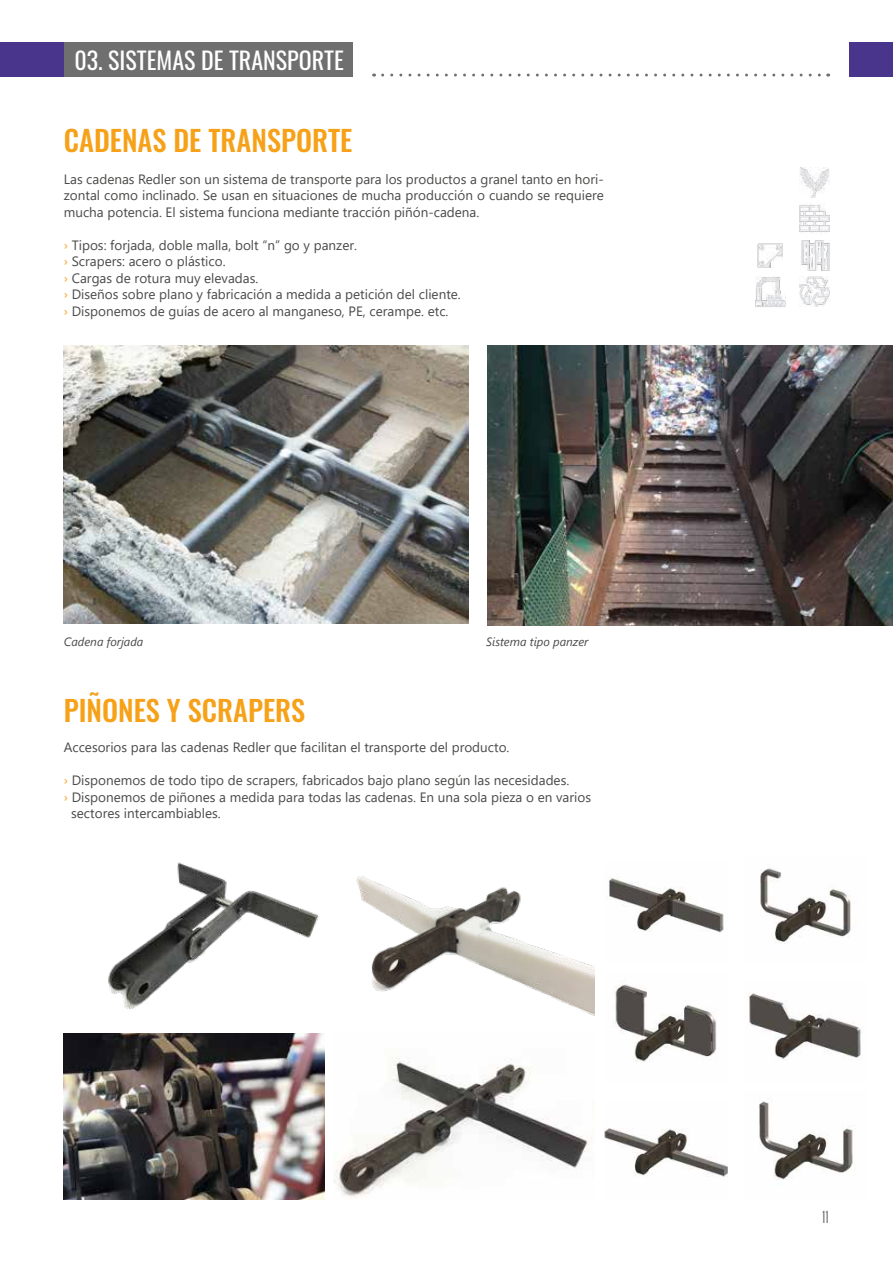
<style>
.page{position:relative;width:893px;height:1263px;background:#fff}
.page>*{position:absolute;margin:0;border:0;box-sizing:border-box;transform-origin:0 0}
.t1{font:500 28.5px "Oswald";color:#f6a118}
.t2{font:24px "Oswald";color:#fff}
.t3{font:15px "Steelfish Rg";color:#706f6f}
.t4{font:13.5px/16.5px "Segoe UI";color:#4a4a49;text-align:justify}
.t5{font:italic 12px "Segoe UI";color:#4a4a49}
.s1{color:#f6a118}
</style>
<div class="page">
<div style="left:64px;top:43px;width:289px;height:34px;background:#706f6f"></div>
<svg style="left:383px;top:74px;width:446px;height:3px"></svg>
<div style="left:0;top:43px;width:64px;height:34px;background:#49368c"></div>
<img style="left:64px;top:346px;width:405px;height:278px">
<img style="left:487px;top:346px;width:406px;height:280px">
<img style="left:799px;top:204px;width:30px;height:29px">
<img style="left:799px;top:277px;width:30px;height:30px">
<img style="left:799px;top:167px;width:30px;height:30px">
<img style="left:800px;top:240px;width:30px;height:30px">
<img style="left:755px;top:277px;width:31px;height:30px">
<img style="left:758px;top:243px;width:25px;height:25px">
<div style="left:850px;top:43px;width:43px;height:34px;background:#49368c"></div>
<img style="left:108px;top:862px;width:211px;height:147px">
<img style="left:64px;top:1033px;width:261px;height:166px">
<img style="left:356px;top:876px;width:239px;height:140px">
<img style="left:334px;top:1057px;width:258px;height:140px">
<img style="left:609px;top:878px;width:115px;height:55px">
<img style="left:613px;top:984px;width:104px;height:78px">
<img style="left:604px;top:1128px;width:124px;height:49px">
<img style="left:760px;top:868px;width:91px;height:76px">
<img style="left:748px;top:993px;width:113px;height:67px">
<img style="left:759px;top:1101px;width:96px;height:79px">
<h2 class="t2" style="left:74px;top:45px;width:271px">03. SISTEMAS DE TRANSPORTE</h2>
<h1 class="t1" style="left:64px;top:122px;width:290px">CADENAS DE TRANSPORTE</h1>
<p class="t4" style="left:64px;top:172px;width:542px">Las cadenas Redler son un sistema de transporte para los productos a granel tanto en hori&shy;zontal como inclinado. Se usan en situaciones de mucha producción o cuando se requiere mucha potencia. El sistema funciona mediante tracción piñón-cadena.</p>
<p class="t4" style="left:64px;top:238px;width:399px;text-align:left"><span class="s1">›</span> Tipos: forjada, doble malla, bolt “n” go y panzer.<br><span class="s1">›</span> Scrapers: acero o plástico.<br><span class="s1">›</span> Cargas de rotura muy elevadas.<br><span class="s1">›</span> Diseños sobre plano y fabricación a medida a petición del cliente. <span class="s1">›</span> Disponemos de guías de acero al manganeso, PE, cerampe. etc.</p>
<p class="t5" style="left:64px;top:636px;width:81px">Cadena forjada</p>
<p class="t5" style="left:486px;top:636px;width:104px">Sistema tipo panzer</p>
<h1 class="t1" style="left:64px;top:691px;width:243px">PIÑONES Y SCRAPERS</h1>
<p class="t4" style="left:64px;top:740px;width:447px">Accesorios para las cadenas Redler que facilitan el transporte del producto.</p>
<p class="t4" style="left:64px;top:773px;width:507px"><span class="s1">›</span> Disponemos de todo tipo de scrapers, fabricados bajo plano según las necesidades.</p>
<p class="t4" style="left:64px;top:790px;width:529px"><span class="s1">›</span> Disponemos de piñones a medida para todas las cadenas. En una sola pieza o en varios</p>
<p class="t4" style="left:71px;top:806px;width:151px">sectores intercambiables.</p>
<p class="t3" style="left:822px;top:1210px;width:8px">11</p>
</div>
